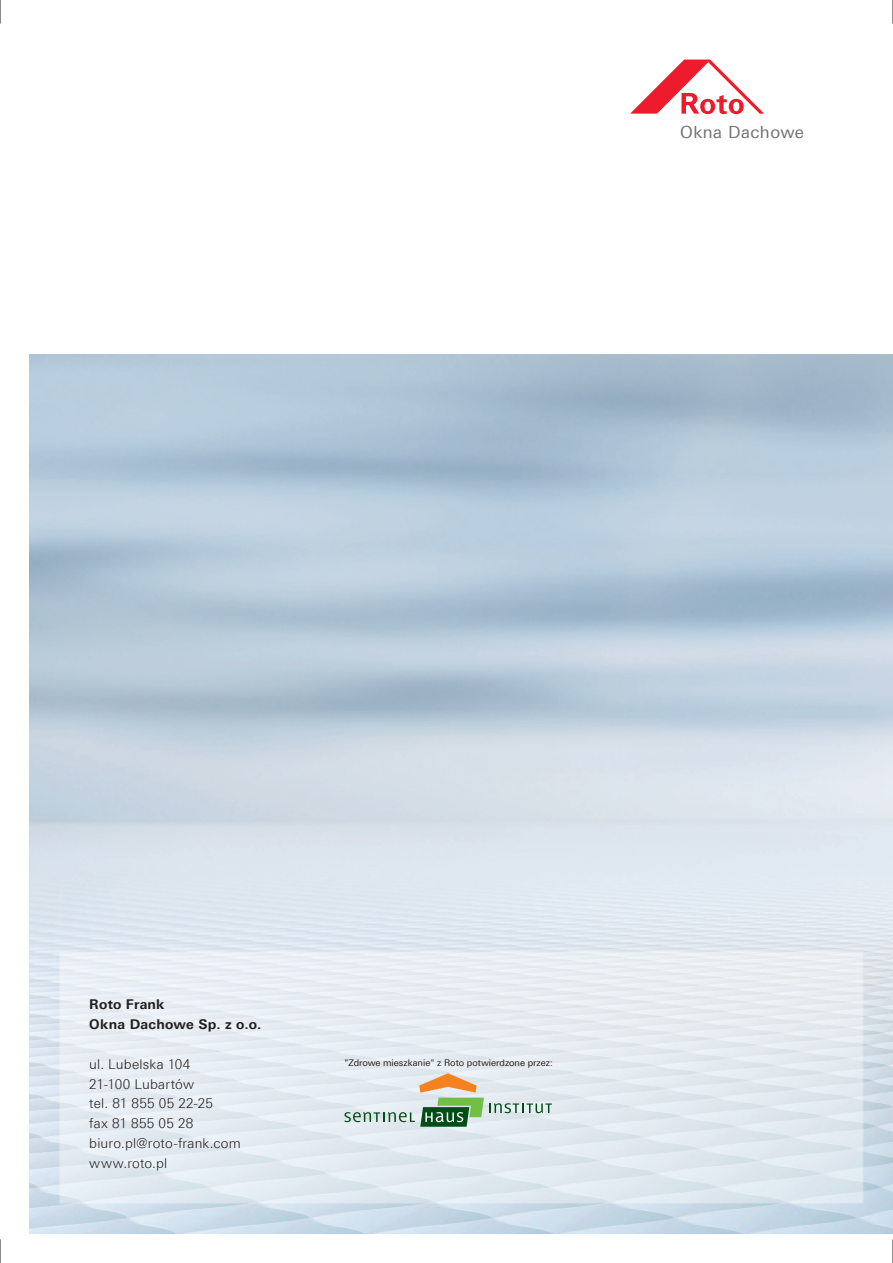
<style>
.page{position:relative;width:893px;height:1263px;background:#fff}
.page>*{position:absolute;margin:0;border:0;box-sizing:border-box;transform-origin:0 0}
.t1{font:16.8px "LT Univers CE Basic";letter-spacing:.03em;color:#717275}
.t2{font:300 13.5px/19.8px "LT Univers Basic";letter-spacing:.015em;color:#231f20}
.t3{font:700 13.5px/19.8px "LT Univers Basic";letter-spacing:.015em;color:#231f20}
.t4{font:9.3px "LT Univers Basic";color:#231f20}
</style>
<div class="page">
<div style="left:60px;top:951px;width:803px;height:252px;background:#e5ecf2"></div>
<svg style="left:630px;top:60px;width:134px;height:54px"></svg>
<svg style="left:344px;top:1073px;width:208px;height:54px"></svg>
<svg style="left:0;top:1239px;width:1px;height:24px"></svg>
<svg style="left:0;top:0;width:1px;height:24px"></svg>
<svg style="left:892px;top:1239px;width:1px;height:24px"></svg>
<svg style="left:892px;top:0;width:1px;height:24px"></svg>
<p class="t1" style="left:680px;top:122px;width:125px">Okna Dachowe</p>
<p class="t3" style="left:89px;top:994px;width:174px">Roto Frank<br>Okna Dachowe Sp. z o.o.</p>
<p class="t2" style="left:89px;top:1054px;width:153px">ul. Lubelska 104<br>21-100 Lubartów<br>tel. 81 855 05 22-25<br>fax 81 855 05 28 biuro.pl@roto-frank.com www.roto.pl</p>
<p class="t4" style="left:344px;top:1057px;width:210px">"Zdrowe mieszkanie" z Roto potwierdzone przez:</p>
</div>
